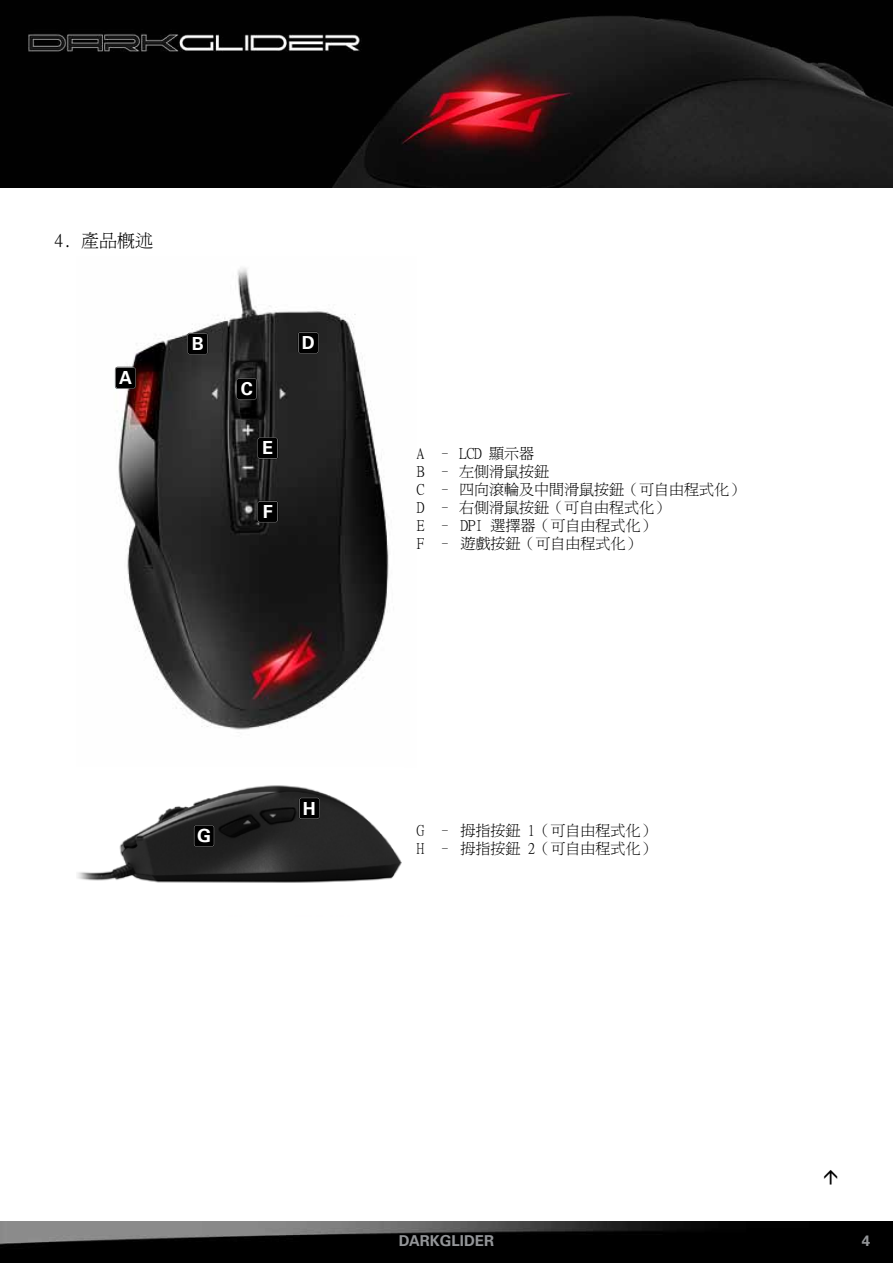
<style>
.page{position:relative;width:893px;height:1263px;background:#fff}
.page>*{position:absolute;margin:0;border:0;box-sizing:border-box;transform-origin:0 0}
.t1{font:700 18px "Univers";color:#fff}
.t2{font:18px "Ming Li U";color:#000}
.t3{font:15px/18px "Ming Li U";color:#000}
.t4{font:700 15px "Univers";color:#939598}
</style>
<div class="page">
<img style="left:0;top:1px;width:893px;height:187px">
<img style="left:0;top:1221px;width:893px;height:42px">
<img style="left:114px;top:268px;width:275px;height:462px">
<img style="left:77px;top:785px;width:325px;height:98px">
<svg style="left:115px;top:367px;width:21px;height:22px"></svg>
<svg style="left:187px;top:333px;width:21px;height:22px"></svg>
<svg style="left:236px;top:378px;width:21px;height:22px"></svg>
<svg style="left:298px;top:332px;width:21px;height:22px"></svg>
<svg style="left:257px;top:437px;width:21px;height:22px"></svg>
<svg style="left:257px;top:501px;width:21px;height:22px"></svg>
<svg style="left:193px;top:825px;width:22px;height:22px"></svg>
<svg style="left:299px;top:797px;width:21px;height:22px"></svg>
<p class="t2" style="left:54px;top:232px;width:100px">4. 產品概述</p>
<p class="t1" style="left:119px;top:367px;width:14px">A</p>
<p class="t1" style="left:192px;top:333px;width:14px">B</p>
<p class="t1" style="left:241px;top:378px;width:14px">C</p>
<p class="t1" style="left:262px;top:437px;width:12px">E</p>
<p class="t1" style="left:263px;top:501px;width:12px">F</p>
<p class="t1" style="left:302px;top:332px;width:14px">D</p>
<p class="t1" style="left:197px;top:825px;width:16px">G</p>
<p class="t1" style="left:303px;top:798px;width:14px">H</p>
<p class="t3" style="left:417px;top:445px;width:329px">A – LCD 顯示器<br>B – 左側滑鼠按鈕<br>C – 四向滾輪及中間滑鼠按鈕（可自由程式化）<br>D – 右側滑鼠按鈕（可自由程式化）<br>E – DPI 選擇器（可自由程式化）<br>F – 遊戲按鈕（可自由程式化）</p>
<p class="t3" style="left:417px;top:822px;width:240px">G – 拇指按鈕 1（可自由程式化）<br>H – 拇指按鈕 2（可自由程式化）</p>
<p class="t4" style="left:399px;top:1232px;width:97px">DARKGLIDER</p>
<p class="t4" style="left:862px;top:1232px;width:10px">4</p>
</div>
